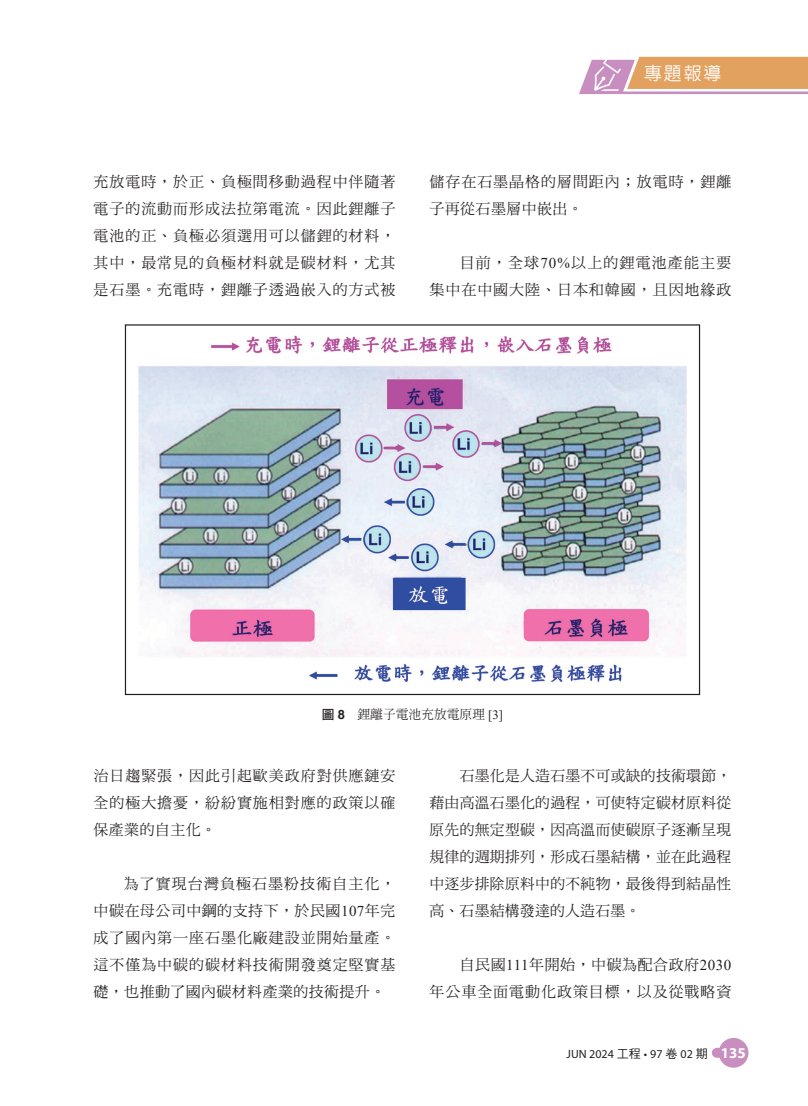
<style>
.page{position:relative;width:808px;height:1106px;background:#fff}
.page>*{position:absolute;margin:0;border:0;box-sizing:border-box;transform-origin:0 0}
.t1{font:500 18px "AR Hei B5";color:#fff}
.t2{font:15px/27px "DF Ming Std W5";letter-spacing:.06em;color:#231f20;text-align:justify}
.t3{font:500 12.75px "AR Ming B5";color:#231f20}
.t4{font:12px "Myriad Pro";color:#231f20}
.s1{font-family:"Times New Roman"}
.s2{font-family:"DF Hei Std W7";font-weight:400}
.s3{font-family:"Helvetica";font-weight:700}
.s4{font-family:"Times New Roman";font-weight:400}
.s5{font-family:"DF Hei Std W5"}
.s6{font-weight:700;font-size:15px;color:#fff}
</style>
<div class="page">
<div style="left:719px;top:1037px;width:29px;height:30px;background:#c78ebf;border-radius:50%"></div>
<div style="left:712px;top:1047px;width:26px;height:10px;background:#c78ebf;border-radius:5px"></div>
<svg style="left:579px;top:57px;width:229px;height:37px;background:#e0a988"></svg>
<img style="left:138px;top:335px;width:549px;height:347px">
<p class="t1" style="left:644px;top:64px;width:79px">專題報導</p>
<p class="t2" style="left:94px;top:168px;width:303px">充放電時，於正、負極間移動過程中伴隨著電子的流動而形成法拉第電流。因此鋰離子電池的正、負極必須選用可以儲鋰的材料，其中，最常見的負極材料就是碳材料，尤其是石墨。充電時，鋰離子透過嵌入的方式被</p>
<p class="t2" style="left:429px;top:168px;width:303px">儲存在石墨晶格的層間距內；放電時，鋰離子再從石墨層中嵌出。</p>
<p class="t2" style="left:429px;top:249px;width:303px;text-align:right">目前，全球<span class="s1">70%</span>以上的鋰電池產能主要<br>集中在中國大陸、日本和韓國，且因地緣政</p>
<p class="t3" style="left:322px;top:707px;width:183px"><span class="s2">圖</span> <span class="s3">8</span> 鋰離子電池充放電原理 <span class="s4">[3]</span></p>
<p class="t2" style="left:94px;top:761px;width:303px">治日趨緊張，因此引起歐美政府對供應鏈安全的極大擔憂，紛紛實施相對應的政策以確保產業的自主化。</p>
<p class="t2" style="left:94px;top:869px;width:303px;text-indent:30px">為了實現台灣負極石墨粉技術自主化，中碳在母公司中鋼的支持下，於民國<span class="s1">107</span>年完成了國內第一座石墨化廠建設並開始量產。這不僅為中碳的碳材料技術開發奠定堅實基礎，也推動了國內碳材料產業的技術提升。</p>
<p class="t2" style="left:429px;top:761px;width:303px;text-indent:30px">石墨化是人造石墨不可或缺的技術環節，藉由高溫石墨化的過程，可使特定碳材原料從原先的無定型碳，因高溫而使碳原子逐漸呈現規律的週期排列，形成石墨結構，並在此過程中逐步排除原料中的不純物，最後得到結晶性高、石墨結構發達的人造石墨。</p>
<p class="t2" style="left:429px;top:950px;width:303px;text-align:right">自民國<span class="s1">111</span>年開始，中碳為配合政府<span class="s1">2030<br></span>年公車全面電動化政策目標，以及從戰略資</p>
<p class="t4" style="left:567px;top:1046px;width:181px">JUN 2024 <span class="s5">工程</span> • 97 <span class="s5">卷</span> 02 <span class="s5">期</span> <span class="s6">135</span></p>
</div>
